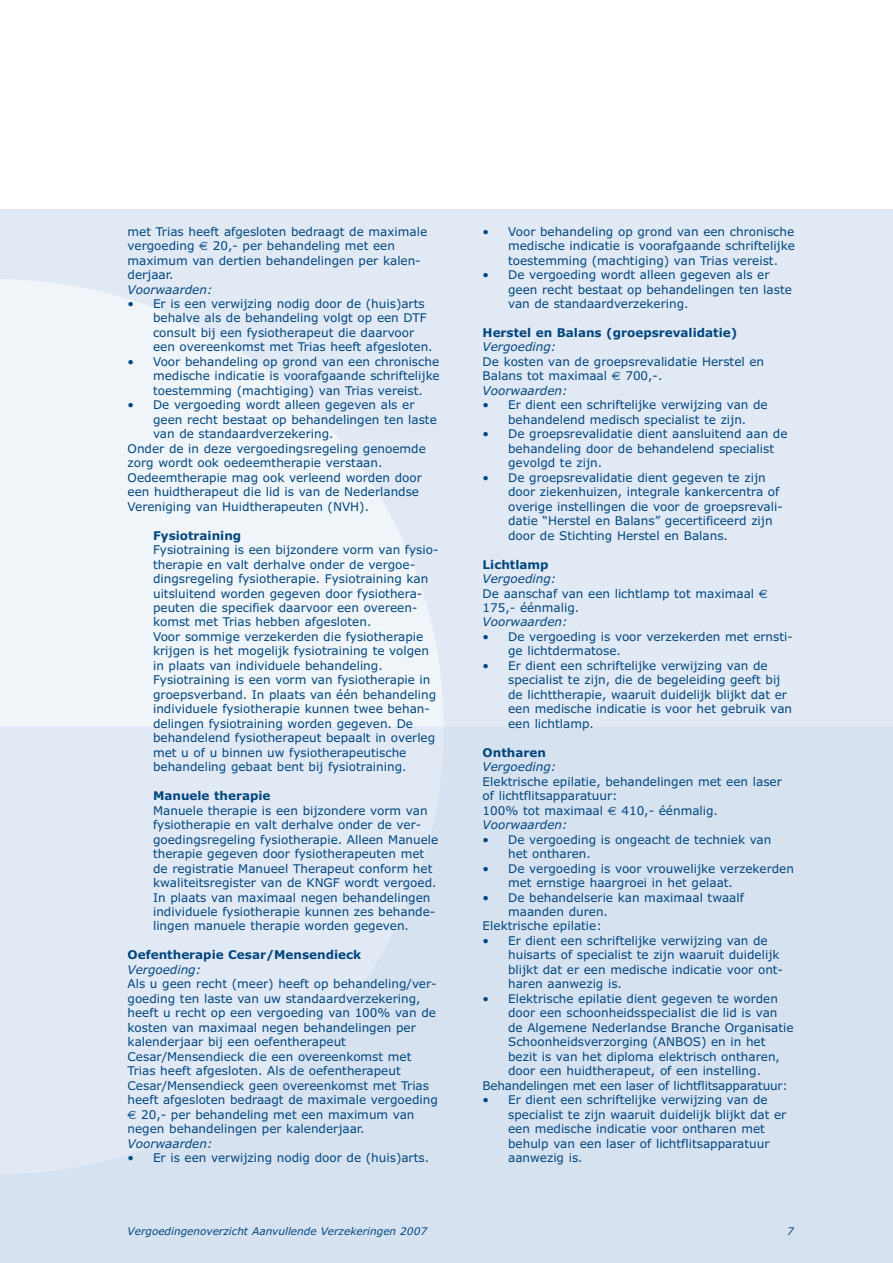
<style>
.page{position:relative;width:893px;height:1263px;background:#fff}
.page>*{position:absolute;margin:0;border:0;box-sizing:border-box;transform-origin:0 0}
.t1{font:12px/14.4px "Verdana";color:#00467e}
.t2{font:700 12px "Verdana";color:#00467e}
.t3{font:italic 12px "Verdana";color:#00467e}
.t4{font:12px "Verdana";letter-spacing:-.02em;color:#00467e}
.t5{font:italic 10.5px "Verdana";color:#00467e}
.s1{font-family:"Euro Sans"}
.s2{font-style:italic}
</style>
<div class="page">
<div style="left:0;top:202px;width:893px;height:1061px;background:#e1e9f5"></div>
<div style="left:0;top:202px;width:893px;height:7px;background:#fff"></div>
<svg style="left:0;top:279px;width:443px;height:447px;fill:#f0f5fa"></svg>
<p class="t1" style="left:128px;top:224px;width:301px">met Trias heeft afgesloten bedraagt de maximale vergoeding <span class="s1">€</span> 20,- per behandeling met een maximum van dertien behandelingen per kalen&shy;derjaar.</p>
<p class="t3" style="left:128px;top:282px;width:86px">Voorwaarden:</p>
<p class="t1" style="left:153px;top:297px;width:281px;text-indent:-26px">• Er is een verwijzing nodig door de (huis)arts behalve als de behandeling volgt op een DTF consult bij een fysiotherapeut die daarvoor een overeenkomst met Trias heeft afgesloten.</p>
<p class="t1" style="left:153px;top:355px;width:288px;text-align:justify;text-indent:-26px">• Voor behandeling op grond van een chronische medische indicatie is voorafgaande schriftelijke toestemming (machtiging) van Trias vereist.</p>
<p class="t1" style="left:128px;top:398px;width:288px">• De vergoeding wordt alleen gegeven als er</p>
<p class="t1" style="left:153px;top:412px;width:285px">geen recht bestaat op behandelingen ten laste</p>
<p class="t1" style="left:153px;top:427px;width:182px">van de standaardverzekering.</p>
<p class="t1" style="left:128px;top:441px;width:300px">Onder de in deze vergoedingsregeling genoemde</p>
<p class="t1" style="left:128px;top:456px;width:256px">zorg wordt ook oedeemtherapie verstaan.</p>
<p class="t1" style="left:128px;top:470px;width:296px">Oedeemtherapie mag ook verleend worden door</p>
<p class="t1" style="left:128px;top:485px;width:293px">een huidtherapeut die lid is van de Nederlandse</p>
<p class="t1" style="left:128px;top:499px;width:243px">Vereniging van Huidtherapeuten (NVH).</p>
<p class="t2" style="left:153px;top:528px;width:90px">Fysiotraining</p>
<p class="t1" style="left:153px;top:543px;width:287px">Fysiotraining is een bijzondere vorm van fysio&shy;therapie en valt derhalve onder de vergoe&shy;dingsregeling fysiotherapie. Fysiotraining kan uitsluitend worden gegeven door fysiothera&shy;peuten die specifiek daarvoor een overeen&shy;komst met Trias hebben afgesloten.<br>Voor sommige verzekerden die fysiotherapie krijgen is het mogelijk fysiotraining te volgen in plaats van individuele behandeling.<br>Fysiotraining is een vorm van fysiotherapie in groepsverband. In plaats van één behandeling individuele fysiotherapie kunnen twee behan&shy;delingen fysiotraining worden gegeven. De behandelend fysiotherapeut bepaalt in overleg met u of u binnen uw fysiotherapeutische behandeling gebaat bent bij fysiotraining.</p>
<p class="t2" style="left:153px;top:789px;width:119px">Manuele therapie</p>
<p class="t1" style="left:153px;top:803px;width:287px">Manuele therapie is een bijzondere vorm van fysiotherapie en valt derhalve onder de ver&shy;goedingsregeling fysiotherapie. Alleen Manuele therapie gegeven door fysiotherapeuten met de registratie Manueel Therapeut conform het kwaliteitsregister van de KNGF wordt vergoed.<br>In plaats van maximaal negen behandelingen individuele fysiotherapie kunnen zes behande&shy;lingen manuele therapie worden gegeven.</p>
<p class="t2" style="left:128px;top:948px;width:235px">Oefentherapie Cesar/Mensendieck</p>
<p class="t3" style="left:128px;top:963px;width:75px">Vergoeding:</p>
<p class="t1" style="left:128px;top:977px;width:312px">Als u geen recht (meer) heeft op behandeling/ver&shy;goeding ten laste van uw standaardverzekering, heeft u recht op een vergoeding van 100% van de kosten van maximaal negen behandelingen per kalenderjaar bij een oefentherapeut Cesar/Mensendieck die een overeenkomst met Trias heeft afgesloten. Als de oefentherapeut Cesar/Mensendieck geen overeenkomst met Trias heeft afgesloten bedraagt de maximale vergoeding <span class="s1">€</span> 20,- per behandeling met een maximum van negen behandelingen per kalenderjaar.</p>
<p class="t3" style="left:128px;top:1136px;width:86px">Voorwaarden:</p>
<p class="t1" style="left:128px;top:1151px;width:303px">• Er is een verwijzing nodig door de (huis)arts.</p>
<p class="t1" style="left:508px;top:224px;width:288px;text-align:justify;text-indent:-26px">• Voor behandeling op grond van een chronische medische indicatie is voorafgaande schriftelijke toestemming (machtiging) van Trias vereist.</p>
<p class="t1" style="left:508px;top:268px;width:285px;text-indent:-26px">• De vergoeding wordt alleen gegeven als er geen recht bestaat op behandelingen ten laste van de standaardverzekering.</p>
<p class="t2" style="left:483px;top:326px;width:256px">Herstel en Balans (groepsrevalidatie)</p>
<p class="t3" style="left:483px;top:340px;width:75px">Vergoeding:</p>
<p class="t1" style="left:483px;top:354px;width:283px">De kosten van de groepsrevalidatie Herstel en<br>Balans tot maximaal <span class="s1">€</span> 700,-.<br><span class="s2">Voorwaarden:</span></p>
<p class="t1" style="left:483px;top:398px;width:287px;text-align:center">• Er dient een schriftelijke verwijzing van de behandelend medisch specialist te zijn.</p>
<p class="t1" style="left:508px;top:427px;width:281px;text-indent:-26px">• De groepsrevalidatie dient aansluitend aan de behandeling door de behandelend specialist gevolgd te zijn.</p>
<p class="t1" style="left:508px;top:470px;width:276px;text-indent:-26px">• De groepsrevalidatie dient gegeven te zijn door ziekenhuizen, integrale kankercentra of overige instellingen die voor de groepsrevali&shy;datie “Herstel en Balans” gecertificeerd zijn door de Stichting Herstel en Balans.</p>
<p class="t2" style="left:483px;top:557px;width:68px">Lichtlamp</p>
<p class="t1" style="left:483px;top:572px;width:287px"><span class="s2">Vergoeding:<br></span>De aanschaf van een lichtlamp tot maximaal <span class="s1">€<br></span>175,- éénmalig.</p>
<p class="t3" style="left:483px;top:615px;width:86px">Voorwaarden:</p>
<p class="t1" style="left:508px;top:630px;width:286px;text-indent:-26px">• De vergoeding is voor verzekerden met ernsti&shy;ge lichtdermatose.</p>
<p class="t1" style="left:508px;top:658px;width:286px;text-indent:-26px">• Er dient een schriftelijke verwijzing van de specialist te zijn, die de begeleiding geeft bij de lichttherapie, waaruit duidelijk blijkt dat er een medische indicatie is voor het gebruik van een lichtlamp.</p>
<p class="t2" style="left:483px;top:746px;width:65px">Ontharen</p>
<p class="t3" style="left:483px;top:760px;width:75px">Vergoeding:</p>
<p class="t1" style="left:483px;top:774px;width:301px">Elektrische epilatie, behandelingen met een laser of lichtflitsapparatuur:<br>100% tot maximaal <span class="s1">€</span> 410,- éénmalig.<br><span class="s2">Voorwaarden:</span></p>
<p class="t1" style="left:508px;top:832px;width:265px;text-indent:-26px">• De vergoeding is ongeacht de techniek van het ontharen.</p>
<p class="t1" style="left:508px;top:861px;width:287px;text-indent:-26px">• De vergoeding is voor vrouwelijke verzekerden met ernstige haargroei in het gelaat.</p>
<p class="t1" style="left:483px;top:890px;width:263px">• De behandelserie kan maximaal twaalf</p>
<p class="t1" style="left:508px;top:905px;width:101px">maanden duren.</p>
<p class="t1" style="left:483px;top:919px;width:121px">Elektrische epilatie:</p>
<p class="t1" style="left:508px;top:934px;width:276px;text-indent:-25px">• Er dient een schriftelijke verwijzing van de huisarts of specialist te zijn waaruit duidelijk blijkt dat er een medische indicatie voor ont&shy;haren aanwezig is.</p>
<p class="t1" style="left:483px;top:991px;width:297px">• Elektrische epilatie dient gegeven te worden</p>
<p class="t1" style="left:508px;top:1006px;width:271px">door een schoonheidsspecialist die lid is van</p>
<p class="t1" style="left:508px;top:1020px;width:287px">de Algemene Nederlandse Branche Organisatie</p>
<p class="t1" style="left:508px;top:1035px;width:259px">Schoonheidsverzorging (ANBOS) en in het</p>
<p class="t1" style="left:508px;top:1049px;width:273px">bezit is van het diploma elektrisch ontharen,</p>
<p class="t1" style="left:508px;top:1064px;width:254px">door een huidtherapeut, of een instelling.</p>
<p class="t4" style="left:483px;top:1078px;width:307px">Behandelingen met een laser of lichtflitsapparatuur:</p>
<p class="t1" style="left:508px;top:1093px;width:280px;text-indent:-25px">• Er dient een schriftelijke verwijzing van de specialist te zijn waaruit duidelijk blijkt dat er een medische indicatie voor ontharen met behulp van een laser of lichtflitsapparatuur aanwezig is.</p>
<p class="t5" style="left:128px;top:1225px;width:301px">Vergoedingenoverzicht Aanvullende Verzekeringen 2007</p>
<p class="t5" style="left:787px;top:1225px;width:8px">7</p>
</div>
